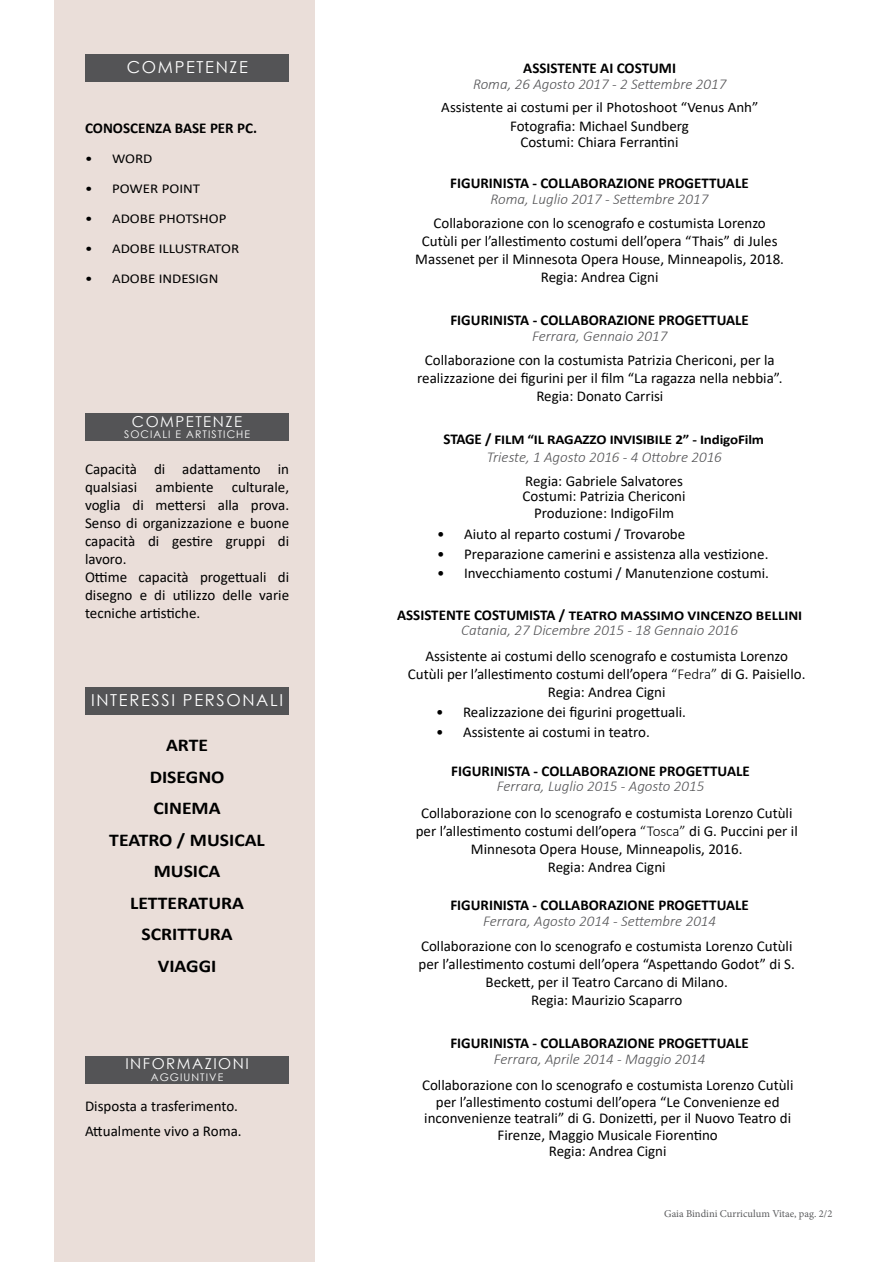
<style>
.page{position:relative;width:893px;height:1263px;background:#fff}
.page>*{position:absolute;margin:0;border:0;box-sizing:border-box;transform-origin:0 0}
.t1{font:700 18px/31.5px "Calibri";color:#000;text-align:center;scale:1.09 1}
.t2{font:16.5px "Century Gothic";letter-spacing:.1em;color:#fff}
.t3{font:15px/18px "Calibri";color:#000;text-align:center}
.t4{font:italic 300 15px "Calibri";color:#545456}
.t5{font:700 15px "Calibri";color:#000}
.t6{font:15px "Century Gothic";letter-spacing:.1em;color:#fff}
.t7{font:14.55px "Calibri";color:#000}
.t8{font:700 13.5px "Calibri";letter-spacing:-.01em;color:#000;scale:1.11 1}
.t9{font:13.5px "Calibri";color:#000;scale:1.11 1}
.t10{font:10.5px "Minion Pro";color:#5a5b5d}
.t11{font:10.5px "Century Gothic";letter-spacing:.1em;color:#fff}
.s1{font-size:15px}
.s2{font-weight:300}
</style>
<div class="page">
<div style="left:54px;top:1px;width:261px;height:1261px;background:#eaded9"></div>
<div style="left:85px;top:54px;width:204px;height:28px;background:#545456"></div>
<div style="left:85px;top:414px;width:203px;height:27px;background:#545456"></div>
<div style="left:85px;top:687px;width:203px;height:27px;background:#545456"></div>
<div style="left:85px;top:1056px;width:203px;height:27px;background:#545456"></div>
<p class="t2" style="left:127px;top:56px;width:123px">COMPETENZE</p>
<p class="t5" style="left:85px;top:118px;width:173px">CONOSCENZA BASE PER PC.</p>
<p class="t9" style="left:85px;top:150px;width:62px">• WORD</p>
<p class="t9" style="left:85px;top:180px;width:105px">• POWER POINT</p>
<p class="t9" style="left:85px;top:210px;width:129px">• ADOBE PHOTSHOP</p>
<p class="t9" style="left:85px;top:240px;width:140px">• ADOBE ILLUSTRATOR</p>
<p class="t9" style="left:85px;top:270px;width:122px">• ADOBE INDESIGN</p>
<p class="t6" style="left:132px;top:411px;width:112px">COMPETENZE</p>
<p class="t11" style="left:124px;top:427px;width:128px">SOCIALI E ARTISTICHE</p>
<p class="t3" style="left:85px;top:459px;width:206px;text-align:left">Capacità di adattamento in qualsiasi ambiente culturale, voglia di mettersi alla prova.<br>Senso di organizzazione e buone capacità di gestire gruppi di lavoro.<br>Ottime capacità progettuali di disegno e di utilizzo delle varie tecniche artistiche.</p>
<p class="t2" style="left:91px;top:688px;width:194px">INTERESSI PERSONALI</p>
<p class="t1" style="left:109px;top:729px;width:144px">ARTE<br>DISEGNO<br>CINEMA<br>TEATRO / MUSICAL<br>MUSICA<br>LETTERATURA<br>SCRITTURA<br>VIAGGI</p>
<p class="t6" style="left:125px;top:1053px;width:125px">INFORMAZIONI</p>
<p class="t11" style="left:151px;top:1069px;width:74px">AGGIUNTIVE</p>
<p class="t3" style="left:85px;top:1096px;width:154px">Disposta a trasferimento.</p>
<p class="t3" style="left:85px;top:1122px;width:158px">Attualmente vivo a Roma.</p>
<p class="t5" style="left:523px;top:57px;width:154px">ASSISTENTE AI COSTUMI</p>
<p class="t4" style="left:473px;top:74px;width:255px">Roma, 26 Agosto 2017 - 2 Settembre 2017</p>
<p class="t7" style="left:441px;top:97px;width:319px">Assistente ai costumi per il Photoshoot “Venus Anh”</p>
<p class="t3" style="left:510px;top:117px;width:180px;line-height:16.5px">Fotografia: Michael Sundberg<br>Costumi: Chiara Ferrantini</p>
<p class="t5" style="left:450px;top:173px;width:300px">FIGURINISTA - COLLABORAZIONE PROGETTUALE</p>
<p class="t4" style="left:491px;top:190px;width:219px">Roma, Luglio 2017 - Settembre 2017</p>
<p class="t3" style="left:415px;top:213px;width:370px">Collaborazione con lo scenografo e costumista Lorenzo Cutùli per l’allestimento costumi dell’opera “Thais” di Jules Massenet per il Minnesota Opera House, Minneapolis, 2018.<br>Regia: Andrea Cigni</p>
<p class="t5" style="left:450px;top:310px;width:300px">FIGURINISTA - COLLABORAZIONE PROGETTUALE</p>
<p class="t4" style="left:532px;top:327px;width:137px">Ferrara, Gennaio 2017</p>
<p class="t3" style="left:417px;top:350px;width:367px">Collaborazione con la costumista Patrizia Chericoni, per la realizzazione dei figurini per il film “La ragazza nella nebbia”.<br>Regia: Donato Carrisi</p>
<p class="t8" style="left:444px;top:430px;width:290px"><span class="s1">STAGE /</span> FILM “IL RAGAZZO INVISIBILE 2” - IndigoFilm</p>
<p class="t4" style="left:487px;top:447px;width:237px">Trieste, 1 Agosto 2016 - 4 Ottobre 2016</p>
<p class="t3" style="left:523px;top:473px;width:164px;line-height:15px;text-align:left">Regia: Gabriele Salvatores<br>Costumi: Patrizia Chericoni</p>
<p class="t3" style="left:534px;top:503px;width:142px">Produzione: IndigoFilm</p>
<p class="t3" style="left:437px;top:525px;width:250px">• Aiuto al reparto costumi / Trovarobe</p>
<p class="t3" style="left:437px;top:544px;width:333px">• Preparazione camerini e assistenza alla vestizione.</p>
<p class="t3" style="left:437px;top:564px;width:333px">• Invecchiamento costumi / Manutenzione costumi.</p>
<p class="t8" style="left:397px;top:606px;width:367px"><span class="s1">ASSISTENTE COSTUMISTA /</span> TEATRO MASSIMO VINCENZO BELLINI</p>
<p class="t4" style="left:461px;top:621px;width:278px">Catania, 27 Dicembre 2015 - 18 Gennaio 2016</p>
<p class="t3" style="left:408px;top:646px;width:399px">Assistente ai costumi dello scenografo e costumista Lorenzo<br>Cutùli per l’allestimento costumi dell’opera <span class="s2">“Fedra”</span> di G. Paisiello.<br>Regia: Andrea Cigni</p>
<p class="t3" style="left:436px;top:703px;width:251px">• Realizzazione dei figurini progettuali.</p>
<p class="t3" style="left:436px;top:722px;width:215px">• Assistente ai costumi in teatro.</p>
<p class="t5" style="left:451px;top:760px;width:300px">FIGURINISTA - COLLABORAZIONE PROGETTUALE</p>
<p class="t4" style="left:497px;top:777px;width:209px">Ferrara, Luglio 2015 - Agosto 2015</p>
<p class="t3" style="left:416px;top:804px;width:384px">Collaborazione con lo scenografo e costumista Lorenzo Cutùli per l’allestimento costumi dell’opera <span class="s2">“Tosca”</span> di G. Puccini per il Minnesota Opera House, Minneapolis, 2016.<br>Regia: Andrea Cigni</p>
<p class="t5" style="left:450px;top:895px;width:300px">FIGURINISTA - COLLABORAZIONE PROGETTUALE</p>
<p class="t4" style="left:483px;top:912px;width:235px">Ferrara, Agosto 2014 - Settembre 2014</p>
<p class="t3" style="left:419px;top:937px;width:378px">Collaborazione con lo scenografo e costumista Lorenzo Cutùli per l’allestimento costumi dell’opera “Aspettando Godot” di S.<br>Beckett, per il Teatro Carcano di Milano.<br>Regia: Maurizio Scaparro</p>
<p class="t5" style="left:450px;top:1032px;width:300px">FIGURINISTA - COLLABORAZIONE PROGETTUALE</p>
<p class="t4" style="left:494px;top:1049px;width:213px">Ferrara, Aprile 2014 - Maggio 2014</p>
<p class="t3" style="left:422px;top:1076px;width:373px;line-height:16.5px">Collaborazione con lo scenografo e costumista Lorenzo Cutùli per l’allestimento costumi dell’opera “Le Convenienze ed inconvenienze teatrali” di G. Donizetti, per il Nuovo Teatro di Firenze, Maggio Musicale Fiorentino<br>Regia: Andrea Cigni</p>
<p class="t10" style="left:664px;top:1206px;width:170px">Gaia Bindini Curriculum Vitae, pag. 2/2</p>
</div>
